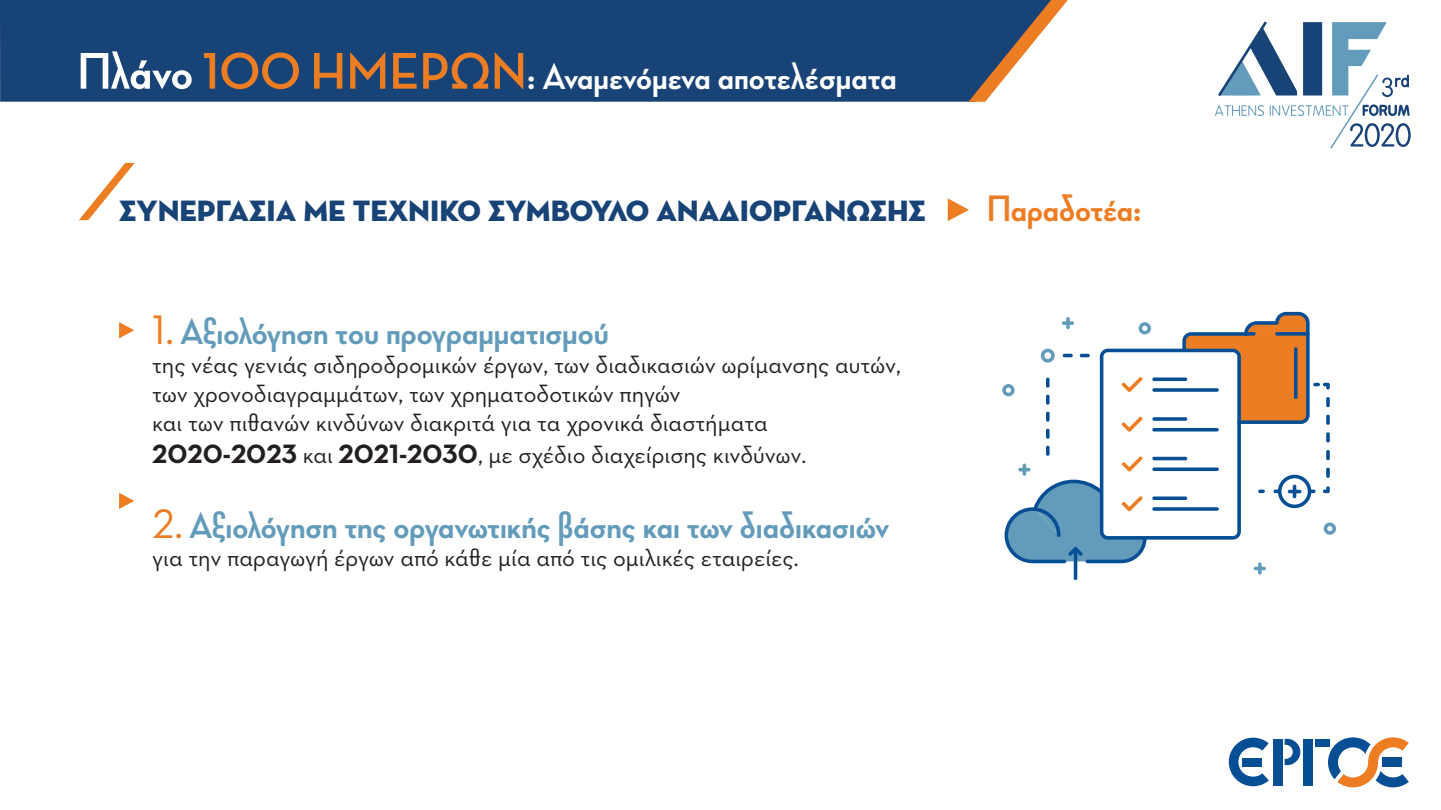
<style>
.page{position:relative;width:1441px;height:810px;background:#fff}
.page>*{position:absolute;margin:0;border:0;box-sizing:border-box;transform-origin:0 0}
.t1{font:700 37.5px "Neutraface Display";color:#639cbb}
.t2{font:700 37.5px "Neutraface Display";color:#fff}
.t3{font:700 37.5px "Neutraface Display";color:#ed7d23}
.t4{font:30px "Neutraface Display Titling";color:#184376}
.t5{font:24px/28.8px "Neutraface Text";color:#231f20}
.s1{font-size:52.5px}
.s2{font-size:52.5px;color:#ed7d23}
.s3{font-family:"Neutraface Text";font-weight:400;font-size:42px;color:#ed7d23}
.s4{font-weight:700;font-size:27px}
</style>
<div class="page">
<svg style="left:1215px;top:21px;width:195px;height:127px"></svg>
<svg style="left:79px;top:163px;width:56px;height:57px"></svg>
<svg style="left:1328px;top:737px;width:80px;height:50px"></svg>
<div style="left:1381px;top:757px;width:20px;height:10px;background:#074f94"></div>
<svg style="left:1228px;top:738px;width:40px;height:48px"></svg>
<div style="left:1242px;top:758px;width:19px;height:9px;background:#074f94"></div>
<div style="left:1272px;top:739px;width:10px;height:46px;background:#074f94"></div>
<svg style="left:1284px;top:739px;width:16px;height:26px"></svg>
<div style="left:1302px;top:739px;width:10px;height:46px;background:#074f94"></div>
<div style="left:1314px;top:739px;width:15px;height:8px;background:#074f94"></div>
<svg style="left:947px;top:198px;width:21px;height:23px"></svg>
<svg style="left:119px;top:322px;width:15px;height:16px"></svg>
<svg style="left:119px;top:493px;width:15px;height:16px"></svg>
<div style="left:0;top:0;width:968px;height:102px;background:#184376"></div>
<svg style="left:968px;top:0;width:99px;height:102px"></svg>
<svg style="left:1073px;top:548px;width:4px;height:32px"></svg>
<svg style="left:1257px;top:562px;width:4px;height:13px"></svg>
<svg style="left:1002px;top:312px;width:333px;height:258px"></svg>
<svg style="left:1061px;top:321px;width:12px;height:4px"></svg>
<h1 class="t2" style="left:77px;top:50px;width:821px"><span class="s1">Πλάνο</span> <span class="s2">100 ΗΜΕΡΩΝ</span>: Αναμενόμενα αποτελέσματα</h1>
<p class="t4" style="left:119px;top:187px;width:808px">Συνεργασία με Τεχνικό Σύμβουλο αναδιοργάνωσης</p>
<h1 class="t1" style="left:152px;top:305px;width:458px"><span class="s3">1.</span>Αξιολόγηση του προγραμματισμού</h1>
<p class="t5" style="left:152px;top:349px;width:750px">της νέας γενιάς σιδηροδρομικών έργων, των διαδικασιών ωρίμανσης αυτών, των χρονοδιαγραμμάτων, των χρηματοδοτικών πηγών<br>και των πιθανών κινδύνων διακριτά για τα χρονικά διαστήματα</p>
<p class="t5" style="left:152px;top:439px;width:655px"><span class="s4">2020-2023</span> και <span class="s4">2021-2030</span>, με σχέδιο διαχείρισης κινδύνων.</p>
<h1 class="t1" style="left:152px;top:499px;width:738px"><span class="s3">2.</span>Αξιολόγηση της οργανωτικής βάσης και των διαδικασιών</h1>
<p class="t5" style="left:152px;top:542px;width:648px">για την παραγωγή έργων από κάθε μία από τις ομιλικές εταιρείες.</p>
<h1 class="t3" style="left:986px;top:182px;width:157px">Παραδοτέα:</h1>
</div>
